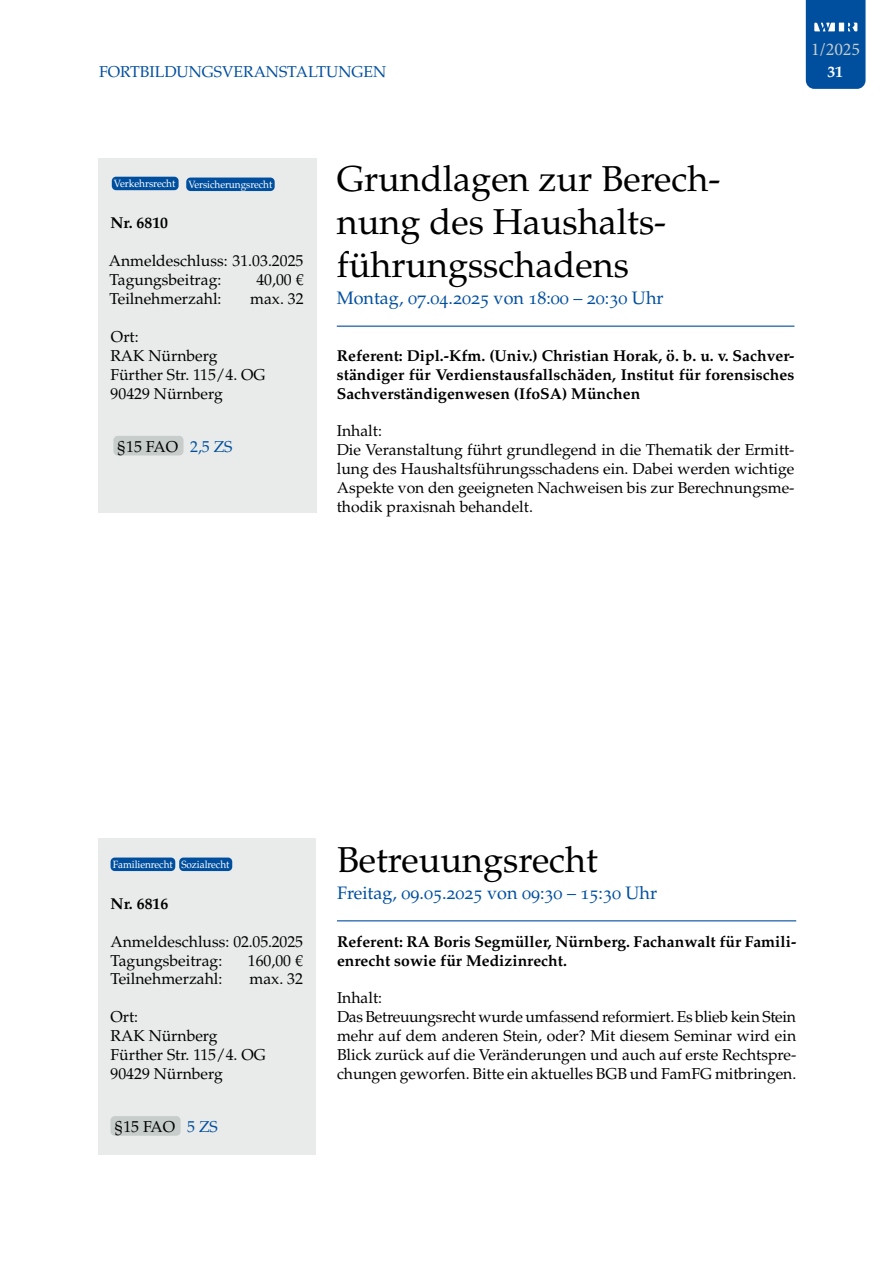
<style>
.page{position:relative;width:893px;height:1263px;background:#fff}
.page>*{position:absolute;margin:0;border:0;box-sizing:border-box;transform-origin:0 0}
.t1{font:36px/43.2px "Palatino LT Std";color:#000}
.t2{font:18px "Palatino LT Std";color:#004f9f}
.t3{font:18px "Minion Pro";color:#c6cdcb}
.t4{font:15.75px/18.9px "Palatino LT Std";color:#000}
.t5{font:700 15.75px/18.9px "Palatino LT Std";color:#000;text-align:justify}
.t6{font:15.75px "Palatino LT Std";color:#004f9f}
.t7{font:700 15.75px "Palatino LT Std";color:#fff}
.t8{font:10.5px "Palatino LT Std";letter-spacing:-.005em;color:#fff;scale:.96 1}
.t9{font:10.5px "Palatino LT Std";letter-spacing:-.005em;color:#fff;scale:.95 1}
.s1{color:#004f9f}
</style>
<div class="page">
<svg style="left:806px;top:0;width:59px;height:89px;background:#0b56a3"></svg>
<hr style="left:337px;top:326px;width:457px;height:1px;background:#004f9f">
<div style="left:98px;top:158px;width:218px;height:354px;background:#e8ebea"></div>
<div style="left:113px;top:436px;width:70px;height:19px;background:#c6cdcb;border-radius:4px"></div>
<div style="left:112px;top:177px;width:67px;height:13px;background:#004f9f;border-radius:4px"></div>
<div style="left:186px;top:178px;width:89px;height:13px;background:#004f9f;border-radius:4px"></div>
<hr style="left:337px;top:920px;width:459px;height:1px;background:#004f9f">
<div style="left:98px;top:838px;width:218px;height:316px;background:#e8ebea"></div>
<div style="left:111px;top:857px;width:64px;height:14px;background:#004f9f;border-radius:4px"></div>
<div style="left:179px;top:857px;width:53px;height:14px;background:#004f9f;border-radius:4px"></div>
<div style="left:111px;top:1116px;width:70px;height:20px;background:#c6cdcb;border-radius:4px"></div>
<p class="t6" style="left:99px;top:63px;width:289px">FORTBILDUNGSVERANSTALTUNGEN</p>
<p class="t3" style="left:811px;top:37px;width:51px">1/2025</p>
<p class="t7" style="left:827px;top:63px;width:17px">31</p>
<p class="t8" style="left:114px;top:178px;width:167px">Verkehrsrecht Versicherungsrecht</p>
<p class="t5" style="left:110px;top:214px;width:59px">Nr. 6810</p>
<p class="t4" style="left:109px;top:252px;width:196px">Anmeldeschluss: 31.03.2025<br>Tagungsbeitrag:</p>
<p class="t4" style="left:256px;top:271px;width:49px">40,00 €</p>
<p class="t4" style="left:110px;top:289px;width:113px">Teilnehmerzahl:</p>
<p class="t4" style="left:250px;top:289px;width:55px">max. 32</p>
<p class="t4" style="left:110px;top:327px;width:157px">Ort:<br>RAK Nürnberg<br>Fürther Str. 115/4. OG<br>90429 Nürnberg</p>
<p class="t4" style="left:118px;top:437px;width:116px">§ 15 FAO <span class="s1">2,5 ZS</span></p>
<h1 class="t1" style="left:337px;top:158px;width:385px">Grundlagen zur Berech&shy;nung des Haushalts&shy;führungsschadens</h1>
<p class="t2" style="left:337px;top:288px;width:328px">Montag, 07.04.2025 von 18:00 – 20:30 Uhr</p>
<p class="t5" style="left:337px;top:346px;width:459px">Referent: Dipl.-Kfm. (Univ.) Christian Horak, ö. b. u. v. Sachver&shy;ständiger für Verdienstausfallschäden, Institut für forensisches Sachverständigenwesen (IfoSA) München</p>
<p class="t4" style="left:337px;top:422px;width:459px">Inhalt:<br>Die Veranstaltung führt grundlegend in die Thematik der Ermitt&shy;lung des Haushaltsführungsschadens ein. Dabei werden wichtige Aspekte von den geeigneten Nachweisen bis zur Berechnungsme&shy;thodik praxisnah behandelt.</p>
<p class="t9" style="left:113px;top:858px;width:124px">Familienrecht Sozialrecht</p>
<p class="t5" style="left:111px;top:894px;width:59px">Nr. 6816</p>
<p class="t4" style="left:111px;top:932px;width:194px">Anmeldeschluss: 02.05.2025<br>Tagungsbeitrag:</p>
<p class="t4" style="left:248px;top:951px;width:57px">160,00 €</p>
<p class="t4" style="left:111px;top:970px;width:113px">Teilnehmerzahl:</p>
<p class="t4" style="left:249px;top:970px;width:55px">max. 32</p>
<p class="t4" style="left:111px;top:1008px;width:157px">Ort:<br>RAK Nürnberg<br>Fürther Str. 115/4. OG<br>90429 Nürnberg</p>
<p class="t4" style="left:115px;top:1117px;width:105px">§ 15 FAO <span class="s1">5 ZS</span></p>
<h1 class="t1" style="left:337px;top:839px;width:262px">Betreuungsrecht</h1>
<p class="t2" style="left:337px;top:882px;width:322px">Freitag, 09.05.2025 von 09:30 – 15:30 Uhr</p>
<p class="t5" style="left:337px;top:932px;width:461px">Referent: RA Boris Segmüller, Nürnberg. Fachanwalt für Famili&shy;enrecht sowie für Medizinrecht.</p>
<p class="t4" style="left:337px;top:989px;width:461px">Inhalt:<br>Das Betreuungsrecht wurde umfassend reformiert. Es blieb kein Stein mehr auf dem anderen Stein, oder? Mit diesem Seminar wird ein Blick zurück auf die Veränderungen und auch auf erste Rechtspre&shy;chungen geworfen. Bitte ein aktuelles BGB und FamFG mitbringen.</p>
</div>
